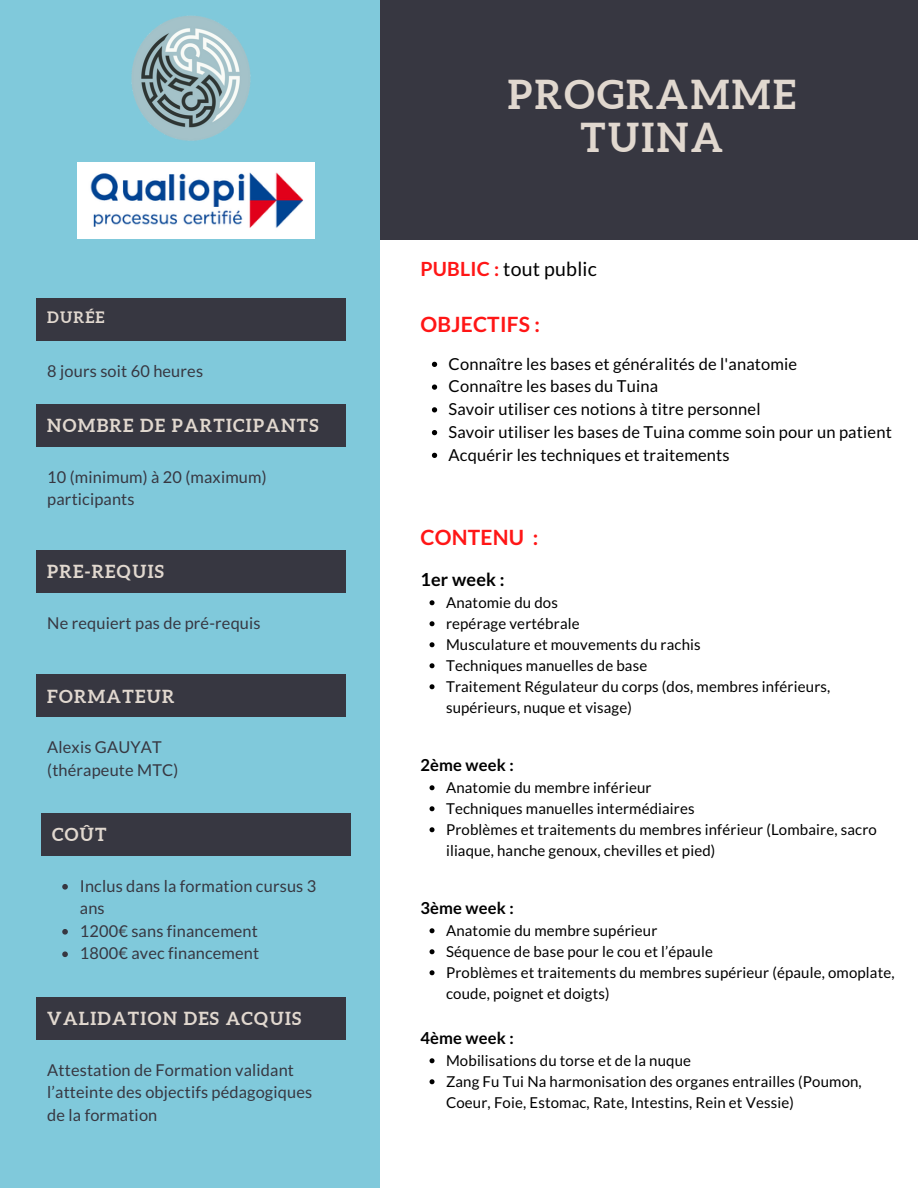
<style>
.page{position:relative;width:918px;height:1188px;background:#fff}
.page>*{position:absolute;margin:0;border:0;box-sizing:border-box;transform-origin:0 0}
.t1{font:700 39.9px/42.8px "Aleo";letter-spacing:.06em;color:#e1d8cf;text-align:center}
.t2{font:700 21px "Lato";letter-spacing:.01em;color:#ff1616}
.t3{font:19.5px "Lato";letter-spacing:.01em;color:#000}
.t4{font:700 18px "Aleo";letter-spacing:.07em;color:#e1d8cf}
.t5{font:700 18px "Lato";letter-spacing:.01em;color:#000}
.t6{font:16.5px "Lato";letter-spacing:.01em;color:#000}
.t7{font:700 16.5px "Lato";letter-spacing:.01em;color:#000}
.t8{font:16.35px/22.5px "Lato";letter-spacing:.01em;color:#373741}
.t9{font:700 15.75px "Aleo";letter-spacing:.07em;color:#e1d8cf}
.t10{font:15px/21px "Lato";letter-spacing:.01em;color:#000}
.s1{font-weight:700;color:#ff1616}
</style>
<div class="page">
<div style="left:346px;top:0;width:572px;height:240px;background:#373741"></div>
<div style="left:0;top:0;width:380px;height:1188px;background:#80c9db"></div>
<div style="left:36px;top:404px;width:310px;height:43px;background:#373741"></div>
<div style="left:36px;top:550px;width:310px;height:43px;background:#373741"></div>
<img style="left:102px;top:15px;width:178px;height:148px">
<div style="left:36px;top:675px;width:310px;height:42px;background:#373741"></div>
<div style="left:41px;top:813px;width:310px;height:43px;background:#373741"></div>
<svg style="left:62px;top:884px;width:6px;height:6px"></svg>
<svg style="left:62px;top:929px;width:6px;height:6px"></svg>
<svg style="left:62px;top:951px;width:6px;height:6px"></svg>
<div style="left:36px;top:997px;width:310px;height:43px;background:#373741"></div>
<img style="left:77px;top:163px;width:238px;height:75px">
<svg style="left:432px;top:362px;width:5px;height:5px"></svg>
<svg style="left:432px;top:384px;width:5px;height:6px"></svg>
<svg style="left:432px;top:407px;width:5px;height:5px"></svg>
<svg style="left:432px;top:430px;width:5px;height:5px"></svg>
<svg style="left:432px;top:453px;width:5px;height:5px"></svg>
<svg style="left:430px;top:600px;width:5px;height:5px"></svg>
<svg style="left:430px;top:621px;width:5px;height:5px"></svg>
<svg style="left:430px;top:642px;width:5px;height:5px"></svg>
<svg style="left:430px;top:663px;width:5px;height:5px"></svg>
<svg style="left:430px;top:684px;width:5px;height:5px"></svg>
<svg style="left:430px;top:785px;width:5px;height:5px"></svg>
<svg style="left:430px;top:806px;width:5px;height:5px"></svg>
<svg style="left:430px;top:827px;width:5px;height:5px"></svg>
<svg style="left:430px;top:928px;width:5px;height:5px"></svg>
<svg style="left:430px;top:949px;width:5px;height:5px"></svg>
<svg style="left:430px;top:970px;width:5px;height:5px"></svg>
<svg style="left:430px;top:1058px;width:5px;height:5px"></svg>
<svg style="left:430px;top:1079px;width:5px;height:5px"></svg>
<div style="left:36px;top:298px;width:310px;height:43px;background:#373741"></div>
<p class="t9" style="left:47px;top:308px;width:59px">DURÉE</p>
<p class="t8" style="left:47px;top:359px;width:157px">8 jours soit 60 heures</p>
<p class="t4" style="left:47px;top:415px;width:273px">NOMBRE DE PARTICIPANTS</p>
<p class="t8" style="left:47px;top:465px;width:221px">10 (minimum) à 20 (maximum) participants</p>
<p class="t4" style="left:47px;top:561px;width:118px">PRE-REQUIS</p>
<p class="t8" style="left:47px;top:611px;width:215px">Ne requiert pas de pré-requis</p>
<p class="t4" style="left:47px;top:686px;width:129px">FORMATEUR</p>
<p class="t8" style="left:47px;top:736px;width:116px">Alexis GAUYAT</p>
<p class="t8" style="left:47px;top:758px;width:133px">(thérapeute MTC)</p>
<p class="t4" style="left:52px;top:825px;width:56px">COÛT</p>
<p class="t8" style="left:80px;top:874px;width:238px">Inclus dans la formation cursus 3 ans</p>
<p class="t8" style="left:80px;top:919px;width:180px">1200€ sans financement</p>
<p class="t8" style="left:80px;top:942px;width:181px">1800€ avec financement</p>
<p class="t4" style="left:47px;top:1008px;width:256px">VALIDATION DES ACQUIS</p>
<p class="t8" style="left:47px;top:1058px;width:248px">Attestation de Formation validant</p>
<p class="t8" style="left:47px;top:1081px;width:266px">l’atteinte des objectifs pédagogiques de la formation</p>
<p class="t1" style="left:508px;top:73px;width:290px">PROGRAMME<br>TUINA</p>
<p class="t3" style="left:421px;top:257px;width:178px"><span class="s1">PUBLIC :</span> tout public</p>
<p class="t2" style="left:421px;top:311px;width:121px">OBJECTIFS :</p>
<p class="t6" style="left:449px;top:353px;width:350px">Connaître les bases et généralités de l'anatomie</p>
<p class="t6" style="left:449px;top:376px;width:211px">Connaître les bases du Tuina</p>
<p class="t6" style="left:449px;top:399px;width:314px">Savoir utiliser ces notions à titre personnel</p>
<p class="t6" style="left:449px;top:422px;width:445px">Savoir utiliser les bases de Tuina comme soin pour un patient</p>
<p class="t6" style="left:449px;top:444px;width:283px">Acquérir les techniques et traitements</p>
<p class="t2" style="left:421px;top:525px;width:119px">CONTENU :</p>
<p class="t5" style="left:421px;top:569px;width:86px">1er week :</p>
<p class="t10" style="left:446px;top:592px;width:113px">Anatomie du dos</p>
<p class="t10" style="left:446px;top:613px;width:135px">repérage vertébrale</p>
<p class="t10" style="left:446px;top:634px;width:256px">Musculature et mouvements du rachis</p>
<p class="t10" style="left:446px;top:655px;width:203px">Techniques manuelles de base</p>
<p class="t10" style="left:446px;top:676px;width:386px">Traitement Régulateur du corps (dos, membres inférieurs, supérieurs, nuque et visage)</p>
<p class="t7" style="left:421px;top:755px;width:95px">2ème week :</p>
<p class="t10" style="left:446px;top:777px;width:207px">Anatomie du membre inférieur</p>
<p class="t10" style="left:446px;top:798px;width:250px">Techniques manuelles intermédiaires</p>
<p class="t10" style="left:446px;top:819px;width:432px">Problèmes et traitements du membres inférieur (Lombaire, sacro iliaque, hanche genoux, chevilles et pied)</p>
<p class="t7" style="left:421px;top:898px;width:95px">3ème week :</p>
<p class="t10" style="left:446px;top:920px;width:213px">Anatomie du membre supérieur</p>
<p class="t10" style="left:446px;top:941px;width:268px">Séquence de base pour le cou et l’épaule</p>
<p class="t10" style="left:446px;top:962px;width:450px">Problèmes et traitements du membres supérieur (épaule, omoplate, coude, poignet et doigts)</p>
<p class="t7" style="left:421px;top:1028px;width:95px">4ème week :</p>
<p class="t10" style="left:446px;top:1050px;width:247px">Mobilisations du torse et de la nuque</p>
<p class="t10" style="left:446px;top:1071px;width:417px">Zang Fu Tui Na harmonisation des organes entrailles (Poumon,<br>Coeur, Foie, Estomac, Rate, Intestins, Rein et Vessie)</p>
</div>
